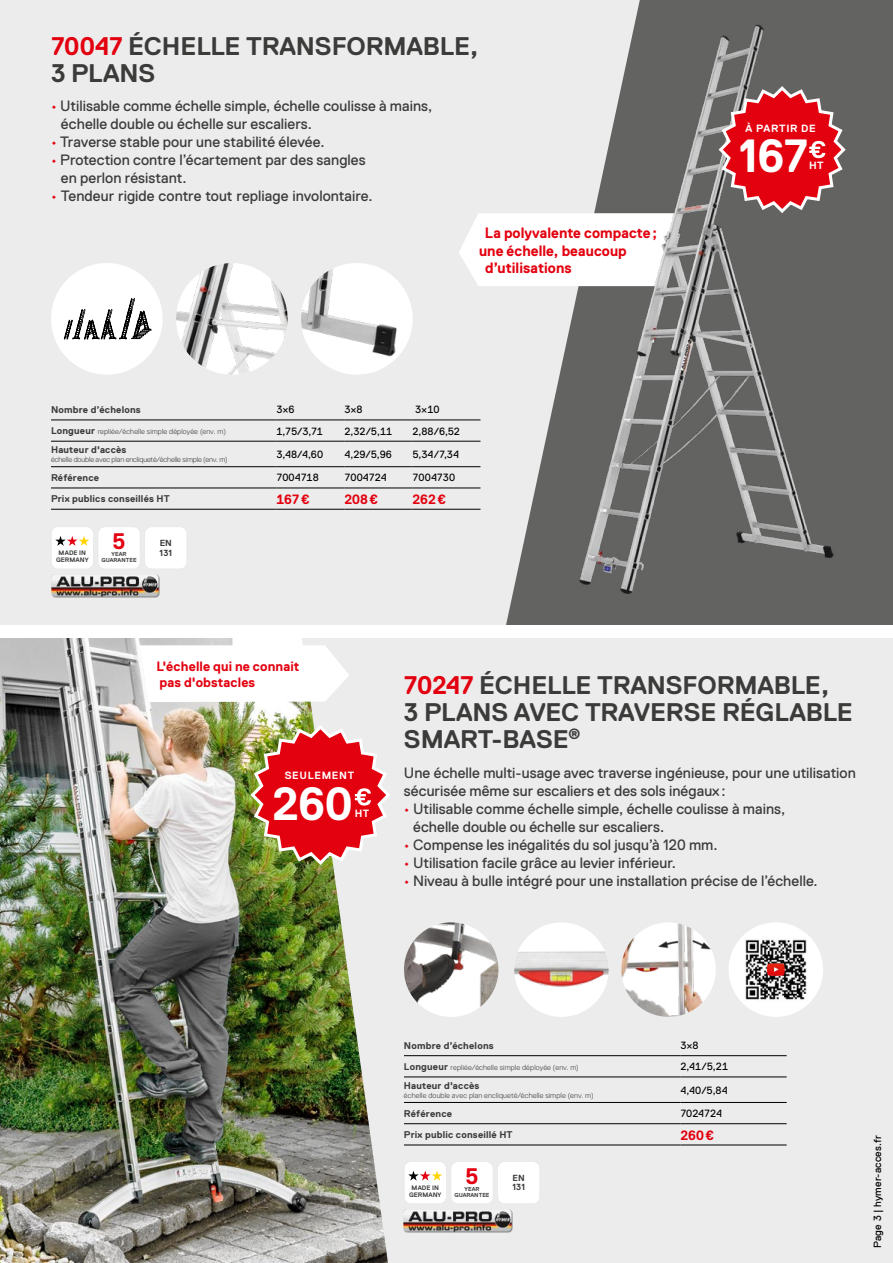
<style>
.page{position:relative;width:893px;height:1263px;background:#ececed}
.page>*{position:absolute;margin:0;border:0;box-sizing:border-box;transform-origin:0 0}
.t1{font:700 46.5px "Replica Pro";color:#fff}
.t2{font:700 25.5px/27px "Replica Pro";letter-spacing:-.01em;color:#3b3b3a}
.t3{font:700 22.5px "Replica Pro";color:#e30111}
.t4{font:15px/18px "Replica Pro";letter-spacing:.005em;color:#3b3b3a}
.t5{font:700 15px "Replica Pro";letter-spacing:.005em;color:#e3000f;scale:.96 1}
.t6{font:700 13.5px/16.5px "Replica Pro";letter-spacing:.01em;color:#e3000f}
.t7{font:10.5px "Replica Pro";letter-spacing:.005em;color:#000}
.t8{font:700 10.5px "Replica Pro";letter-spacing:.065em;color:#fff}
.t9{font:10.5px "Replica Pro";letter-spacing:-.015em;color:#000}
.t10{font:700 9.75px "Replica Pro";letter-spacing:.02em;color:#3b3b3a}
.t11{font:700 8.85px "Replica Pro";letter-spacing:.015em;color:#3e3e3d}
.t12{font:300 7.5px "Replica Pro";letter-spacing:.02em;color:#3b3b3a}
.t13{font:300 7.5px "Replica Pro";letter-spacing:-.01em;color:#3b3b3a}
.t14{font:700 6.45px "Replica Pro";color:#3e3e3d}
.t15{font:700 5.85px/5.8px "Replica Pro";letter-spacing:.01em;color:#3e3e3d;text-align:center}
.s1{color:#e3000f}
.s2{font-weight:700;font-size:9.75px}
</style>
<div class="page">
<svg style="left:506px;top:0;width:387px;height:625px;fill:#636362"></svg>
<img style="left:176px;top:263px;width:112px;height:112px;border-radius:56px">
<img style="left:301px;top:263px;width:112px;height:112px;border-radius:56px">
<div style="left:51px;top:263px;width:112px;height:112px;background:#fff;border-radius:50%"></div>
<svg style="left:64px;top:298px;width:88px;height:41px"></svg>
<svg style="left:459px;top:213px;width:108px;height:73px;background:#fdfdfd"></svg>
<img style="left:567px;top:12px;width:279px;height:593px">
<img style="left:51px;top:574px;width:108px;height:23px">
<svg style="left:52px;top:527px;width:134px;height:41px;background:#fbf9f8"></svg>
<img style="left:404px;top:1210px;width:108px;height:22px">
<svg style="left:405px;top:1162px;width:134px;height:41px;background:#fbf9f8"></svg>
<img style="left:0;top:638px;width:388px;height:625px">
<svg style="left:139px;top:645px;width:210px;height:57px;background:#fdfdfd"></svg>
<hr style="left:51px;top:420px;width:225px;height:1px;background:#000">
<hr style="left:276px;top:420px;width:68px;height:1px;background:#000">
<hr style="left:344px;top:420px;width:68px;height:1px;background:#000">
<hr style="left:412px;top:420px;width:68px;height:1px;background:#000">
<hr style="left:51px;top:441px;width:225px;height:1px;background:#000">
<hr style="left:276px;top:441px;width:68px;height:1px;background:#000">
<hr style="left:344px;top:441px;width:68px;height:1px;background:#000">
<hr style="left:412px;top:441px;width:68px;height:1px;background:#000">
<hr style="left:51px;top:466px;width:225px;height:1px;background:#000">
<hr style="left:276px;top:466px;width:68px;height:1px;background:#000">
<hr style="left:344px;top:466px;width:68px;height:1px;background:#000">
<hr style="left:412px;top:466px;width:68px;height:1px;background:#000">
<hr style="left:51px;top:488px;width:225px;height:1px;background:#000">
<hr style="left:276px;top:488px;width:68px;height:1px;background:#000">
<hr style="left:344px;top:488px;width:68px;height:1px;background:#000">
<hr style="left:412px;top:488px;width:68px;height:1px;background:#000">
<hr style="left:51px;top:509px;width:225px;height:1px;background:#000">
<hr style="left:276px;top:509px;width:68px;height:1px;background:#000">
<hr style="left:344px;top:509px;width:68px;height:1px;background:#000">
<hr style="left:412px;top:509px;width:68px;height:1px;background:#000">
<svg style="left:716px;top:84px;width:132px;height:131px;background:#ba3d45"></svg>
<hr style="left:404px;top:1055px;width:276px;height:1px;background:#000">
<hr style="left:680px;top:1055px;width:107px;height:1px;background:#000">
<hr style="left:404px;top:1076px;width:276px;height:1px;background:#000">
<hr style="left:680px;top:1076px;width:107px;height:1px;background:#000">
<hr style="left:404px;top:1102px;width:276px;height:1px;background:#000">
<hr style="left:680px;top:1102px;width:107px;height:1px;background:#000">
<hr style="left:404px;top:1123px;width:276px;height:1px;background:#000">
<hr style="left:680px;top:1123px;width:107px;height:1px;background:#000">
<hr style="left:404px;top:1144px;width:276px;height:1px;background:#000">
<hr style="left:680px;top:1144px;width:107px;height:1px;background:#000">
<img style="left:248px;top:723px;width:142px;height:144px">
<div style="left:0;top:625px;width:893px;height:13px;background:#fff"></div>
<div style="left:514px;top:922px;width:95px;height:95px;background:#fff;border-radius:50%"></div>
<img style="left:514px;top:941px;width:95px;height:56px">
<img style="left:621px;top:922px;width:95px;height:95px;border-radius:47px">
<img style="left:404px;top:922px;width:94px;height:95px;border-radius:47px">
<div style="left:729px;top:922px;width:94px;height:95px;background:#fff;border-radius:50%"></div>
<img style="left:745px;top:939px;width:62px;height:61px">
<svg style="left:767px;top:963px;width:18px;height:13px"></svg>
<h2 class="t2" style="left:51px;top:33px;width:429px"><span class="s1">70047</span> ÉCHELLE TRANSFORMABLE,<br>3 PLANS</h2>
<p class="t4" style="left:61px;top:97px;width:373px;text-indent:-10px"><span class="s1">•</span> Utilisable comme échelle simple, échelle coulisse à mains, échelle double ou échelle sur escaliers.</p>
<p class="t4" style="left:51px;top:133px;width:275px"><span class="s1">•</span> Traverse stable pour une stabilité élevée.</p>
<p class="t4" style="left:61px;top:151px;width:306px;text-indent:-10px"><span class="s1">•</span> Protection contre l’écartement par des sangles en perlon résistant.</p>
<p class="t4" style="left:51px;top:187px;width:323px"><span class="s1">•</span> Tendeur rigide contre tout repliage involontaire.</p>
<p class="t5" style="left:485px;top:224px;width:181px">La polyvalente compacte;</p>
<p class="t5" style="left:479px;top:242px;width:155px">une échelle, beaucoup</p>
<p class="t5" style="left:485px;top:260px;width:92px">d’utilisations</p>
<p class="t10" style="left:51px;top:404px;width:91px">Nombre d’échelons</p>
<p class="t7" style="left:276px;top:404px;width:20px">3×6</p>
<p class="t7" style="left:344px;top:404px;width:20px">3×8</p>
<p class="t7" style="left:415px;top:404px;width:26px">3×10</p>
<p class="t12" style="left:51px;top:428px;width:176px"><span class="s2">Longueur</span> repliée/échelle simple déployée (env. m)</p>
<p class="t7" style="left:276px;top:425px;width:48px">1,75/3,71</p>
<p class="t7" style="left:344px;top:425px;width:49px">2,32/5,11</p>
<p class="t7" style="left:412px;top:425px;width:49px">2,88/6,52</p>
<p class="t10" style="left:51px;top:444px;width:77px">Hauteur d'accès</p>
<p class="t13" style="left:51px;top:455px;width:178px">échelle double avec plan encliqueté/échelle simple (env. m)</p>
<p class="t7" style="left:276px;top:449px;width:48px">3,48/4,60</p>
<p class="t7" style="left:344px;top:449px;width:49px">4,29/5,96</p>
<p class="t7" style="left:412px;top:449px;width:48px">5,34/7,34</p>
<p class="t10" style="left:51px;top:472px;width:50px">Référence</p>
<p class="t7" style="left:276px;top:472px;width:44px">7004718</p>
<p class="t7" style="left:344px;top:472px;width:44px">7004724</p>
<p class="t7" style="left:412px;top:472px;width:44px">7004730</p>
<p class="t10" style="left:51px;top:494px;width:120px">Prix publics conseillés HT</p>
<p class="t6" style="left:276px;top:491px;width:34px">167€</p>
<p class="t6" style="left:344px;top:491px;width:35px">208€</p>
<p class="t6" style="left:412px;top:491px;width:35px">262€</p>
<h3 class="t3" style="left:112px;top:529px;width:15px">5</h3>
<p class="t15" style="left:102px;top:551px;width:37px">YEAR<br>GUARANTEE</p>
<p class="t11" style="left:160px;top:538px;width:14px">EN</p>
<p class="t14" style="left:59px;top:549px;width:29px">MADE IN</p>
<p class="t11" style="left:159px;top:548px;width:14px">131</p>
<p class="t14" style="left:56px;top:556px;width:34px">GERMANY</p>
<p class="t8" style="left:746px;top:123px;width:72px">À PARTIR DE</p>
<h1 class="t1" style="left:739px;top:130px;width:71px">167</h1>
<p class="t8" style="left:809px;top:160px;width:16px">HT</p>
<p class="t6" style="left:157px;top:658px;width:144px">L'échelle qui ne connait pas d'obstacles</p>
<p class="t8" style="left:285px;top:769px;width:71px">SEULEMENT</p>
<h1 class="t1" style="left:272px;top:778px;width:82px">260</h1>
<p class="t8" style="left:355px;top:807px;width:16px">HT</p>
<h2 class="t2" style="left:404px;top:671px;width:450px"><span class="s1">70247</span> ÉCHELLE TRANSFORMABLE,<br>3 PLANS AVEC TRAVERSE RÉGLABLE<br>SMART-BASE<sup>®</sup></h2>
<p class="t4" style="left:404px;top:764px;width:453px">Une échelle multi-usage avec traverse ingénieuse, pour une utilisation sécurisée même sur escaliers et des sols inégaux :</p>
<p class="t4" style="left:413px;top:800px;width:374px;text-indent:-9px"><span class="s1">•</span> Utilisable comme échelle simple, échelle coulisse à mains, échelle double ou échelle sur escaliers.</p>
<p class="t4" style="left:404px;top:836px;width:315px"><span class="s1">•</span> Compense les inégalités du sol jusqu’à 120 mm.</p>
<p class="t4" style="left:404px;top:854px;width:273px"><span class="s1">•</span> Utilisation facile grâce au levier inférieur.</p>
<p class="t4" style="left:404px;top:872px;width:415px"><span class="s1">•</span> Niveau à bulle intégré pour une installation précise de l’échelle.</p>
<p class="t10" style="left:404px;top:1040px;width:91px">Nombre d’échelons</p>
<p class="t7" style="left:680px;top:1039px;width:20px">3×8</p>
<p class="t12" style="left:404px;top:1063px;width:176px"><span class="s2">Longueur</span> repliée/échelle simple déployée (env. m)</p>
<p class="t7" style="left:680px;top:1061px;width:49px">2,41/5,21</p>
<p class="t10" style="left:404px;top:1080px;width:77px">Hauteur d'accès</p>
<p class="t12" style="left:404px;top:1091px;width:191px">échelle double avec plan encliqueté/échelle simple (env. m)</p>
<p class="t7" style="left:680px;top:1084px;width:49px">4,40/5,84</p>
<p class="t10" style="left:404px;top:1108px;width:50px">Référence</p>
<p class="t9" style="left:680px;top:1108px;width:43px">7024724</p>
<p class="t10" style="left:404px;top:1129px;width:110px">Prix public conseillé HT</p>
<p class="t6" style="left:680px;top:1127px;width:35px">260€</p>
<h3 class="t3" style="left:465px;top:1163px;width:15px">5</h3>
<p class="t15" style="left:454px;top:1186px;width:37px">YEAR<br>GUARANTEE</p>
<p class="t11" style="left:513px;top:1173px;width:14px">EN</p>
<p class="t14" style="left:412px;top:1184px;width:29px">MADE IN</p>
<p class="t11" style="left:512px;top:1182px;width:14px">131</p>
<p class="t14" style="left:409px;top:1191px;width:34px">GERMANY</p>
<p class="t7" style="left:872px;top:1248px;width:114px;rotate:-90deg">Page 3 | hymer-acces.fr</p>
</div>
